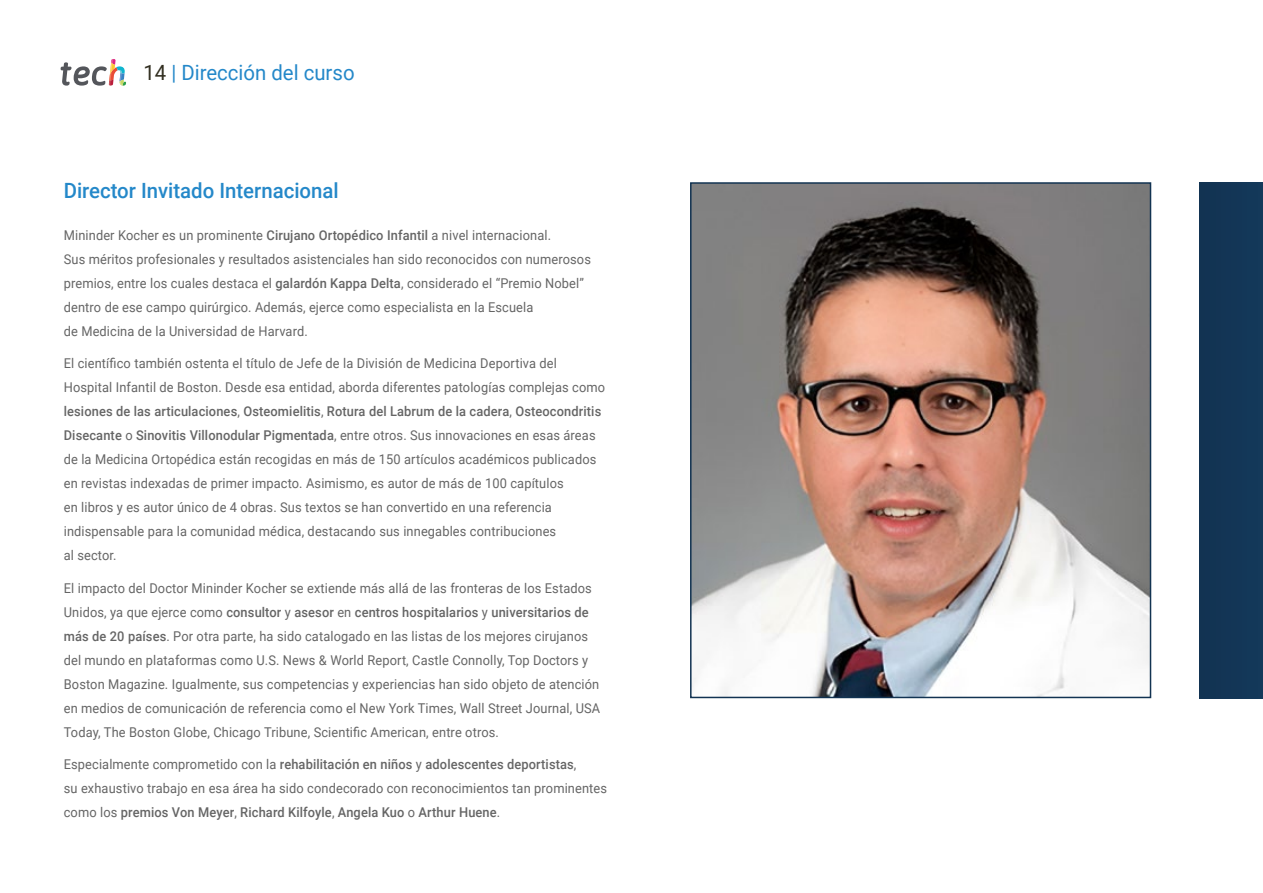
<style>
.page{position:relative;width:1263px;height:893px;background:#fff}
.page>*{position:absolute;margin:0;border:0;box-sizing:border-box;transform-origin:0 0}
.t1{font:500 21px "Roboto";color:#2488c9}
.t2{font:21px "Roboto";color:#2488c9}
.t3{font:13.5px/24px "Roboto";letter-spacing:.01em;color:#656565;scale:.95 1}
.s1{color:#312e20}
.s2{font-weight:500}
</style>
<div class="page">
<svg style="left:61px;top:59px;width:65px;height:27px"></svg>
<div style="left:1199px;top:182px;width:64px;height:516px;background:#133556"></div>
<img style="left:693px;top:185px;width:455px;height:510px">
<div style="left:690px;top:182px;width:461px;height:516px;border:2px solid #123352"></div>
<h1 class="t2" style="left:144px;top:57px;width:213px"><span class="s1">14</span> | Dirección del curso</h1>
<h1 class="t1" style="left:64px;top:176px;width:276px">Director Invitado Internacional</h1>
<p class="t3" style="left:64px;top:222px;width:556px">Mininder Kocher es un prominente <span class="s2">Cirujano Ortopédico Infantil</span> a nivel internacional.<br>Sus méritos profesionales y resultados asistenciales han sido reconocidos con numerosos premios, entre los cuales destaca el <span class="s2">galardón Kappa Delta</span>, considerado el “Premio Nobel” dentro de ese campo quirúrgico. Además, ejerce como especialista en la Escuela<br>de Medicina de la Universidad de Harvard.</p>
<p class="t3" style="left:64px;top:351px;width:571px">El científico también ostenta el título de Jefe de la División de Medicina Deportiva del Hospital Infantil de Boston. Desde esa entidad, aborda diferentes patologías complejas como <span class="s2">lesiones de las articulaciones</span>, <span class="s2">Osteomielitis</span>, <span class="s2">Rotura del Labrum de la cadera</span>, <span class="s2">Osteocondritis Disecante</span> o <span class="s2">Sinovitis Villonodular Pigmentada</span>, entre otros. Sus innovaciones en esas áreas de la Medicina Ortopédica están recogidas en más de 150 artículos académicos publicados en revistas indexadas de primer impacto. Asimismo, es autor de más de 100 capítulos<br>en libros y es autor único de 4 obras. Sus textos se han convertido en una referencia indispensable para la comunidad médica, destacando sus innegables contribuciones<br>al sector.</p>
<p class="t3" style="left:64px;top:575px;width:566px">El impacto del Doctor Mininder Kocher se extiende más allá de las fronteras de los Estados Unidos, ya que ejerce como <span class="s2">consultor</span> y <span class="s2">asesor</span> en <span class="s2">centros hospitalarios</span> y <span class="s2">universitarios de más de 20 países</span>. Por otra parte, ha sido catalogado en las listas de los mejores cirujanos del mundo en plataformas como U.S. News &amp; World Report, Castle Connolly, Top Doctors y Boston Magazine. Igualmente, sus competencias y experiencias han sido objeto de atención en medios de comunicación de referencia como el New York Times, Wall Street Journal, USA Today, The Boston Globe, Chicago Tribune, Scientific American, entre otros.</p>
<p class="t3" style="left:64px;top:752px;width:573px">Especialmente comprometido con la <span class="s2">rehabilitación en niños</span> y <span class="s2">adolescentes deportistas</span>,<br>su exhaustivo trabajo en esa área ha sido condecorado con reconocimientos tan prominentes como los <span class="s2">premios Von Meyer</span>, <span class="s2">Richard Kilfoyle</span>, <span class="s2">Angela Kuo</span> o <span class="s2">Arthur Huene</span>.</p>
</div>
